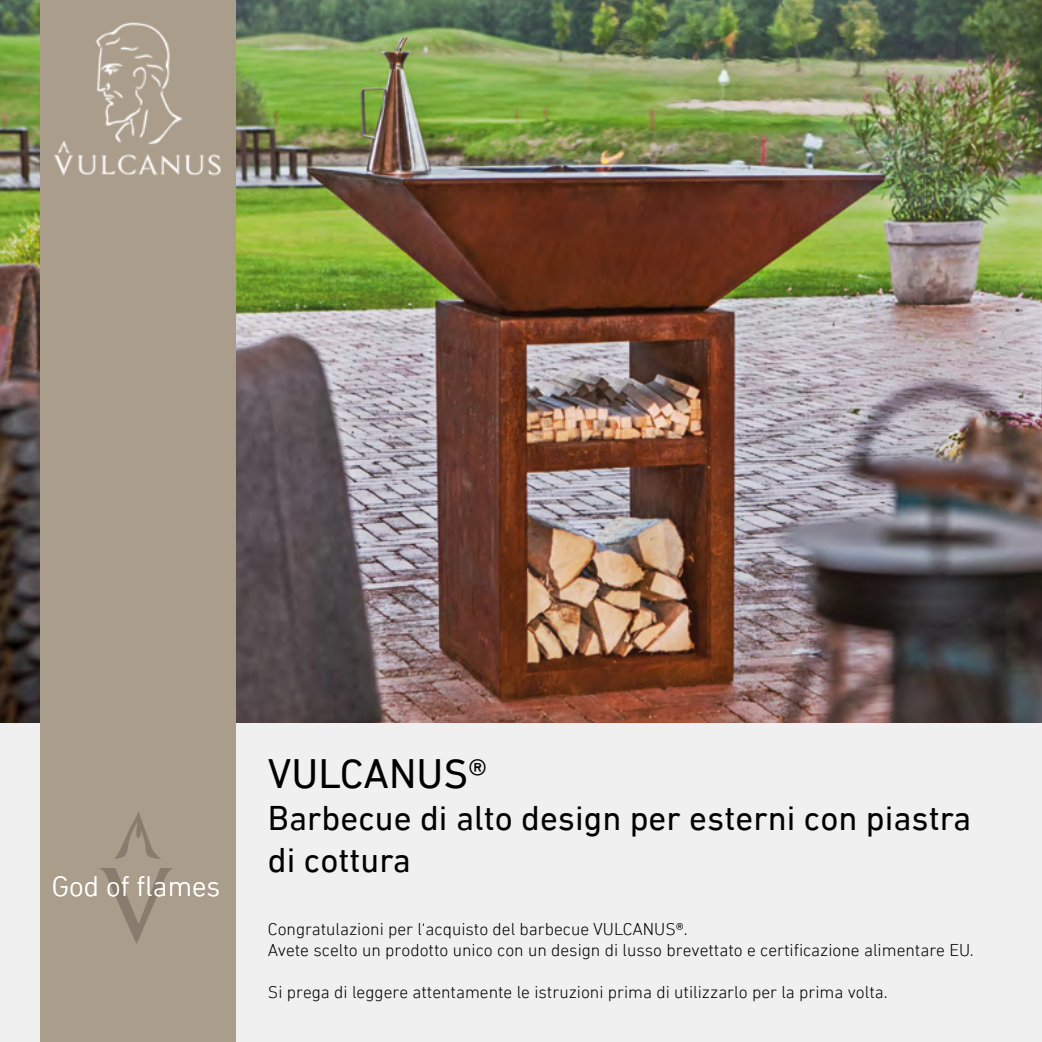
<style>
.page{position:relative;width:1042px;height:1042px;background:#f0f0f1}
.page>*{position:absolute;margin:0;border:0;box-sizing:border-box;transform-origin:0 0}
.t1{font:42px "DIN Next LT Pro";color:#000}
.t2{font:35px/42px "DIN Next LT Pro";color:#000}
.t3{font:300 28.7px "DIN Next LT Pro";color:#fff}
.t4{font:300 17.5px/21px "DIN Next LT Pro";color:#000}
.s1{font-weight:400}
</style>
<div class="page">
<img style="left:0;top:0;width:1042px;height:723px">
<div style="left:40px;top:0;width:195px;height:1042px;background:#ab9d8b"></div>
<img style="left:96px;top:22px;width:87px;height:110px">
<img style="left:54px;top:132px;width:167px;height:44px">
<img style="left:114px;top:812px;width:47px;height:47px">
<img style="left:99px;top:868px;width:74px;height:76px">
<h3 class="t3" style="left:52px;top:869px;width:170px">God of flames</h3>
<h1 class="t1" style="left:268px;top:749px;width:221px">VULCANUS®</h1>
<h2 class="t2" style="left:268px;top:797px;width:705px">Barbecue di alto design per esterni con piastra di cottura</h2>
<p class="t4" style="left:268px;top:918px;width:707px">Congratulazioni per l‘acquisto del barbecue VULCANUS<span class="s1">®</span>.<br>Avete scelto un prodotto unico con un design di lusso brevettato e certificazione alimentare EU.</p>
<p class="t4" style="left:268px;top:981px;width:621px">Si prega di leggere attentamente le istruzioni prima di utilizzarlo per la prima volta.</p>
</div>
